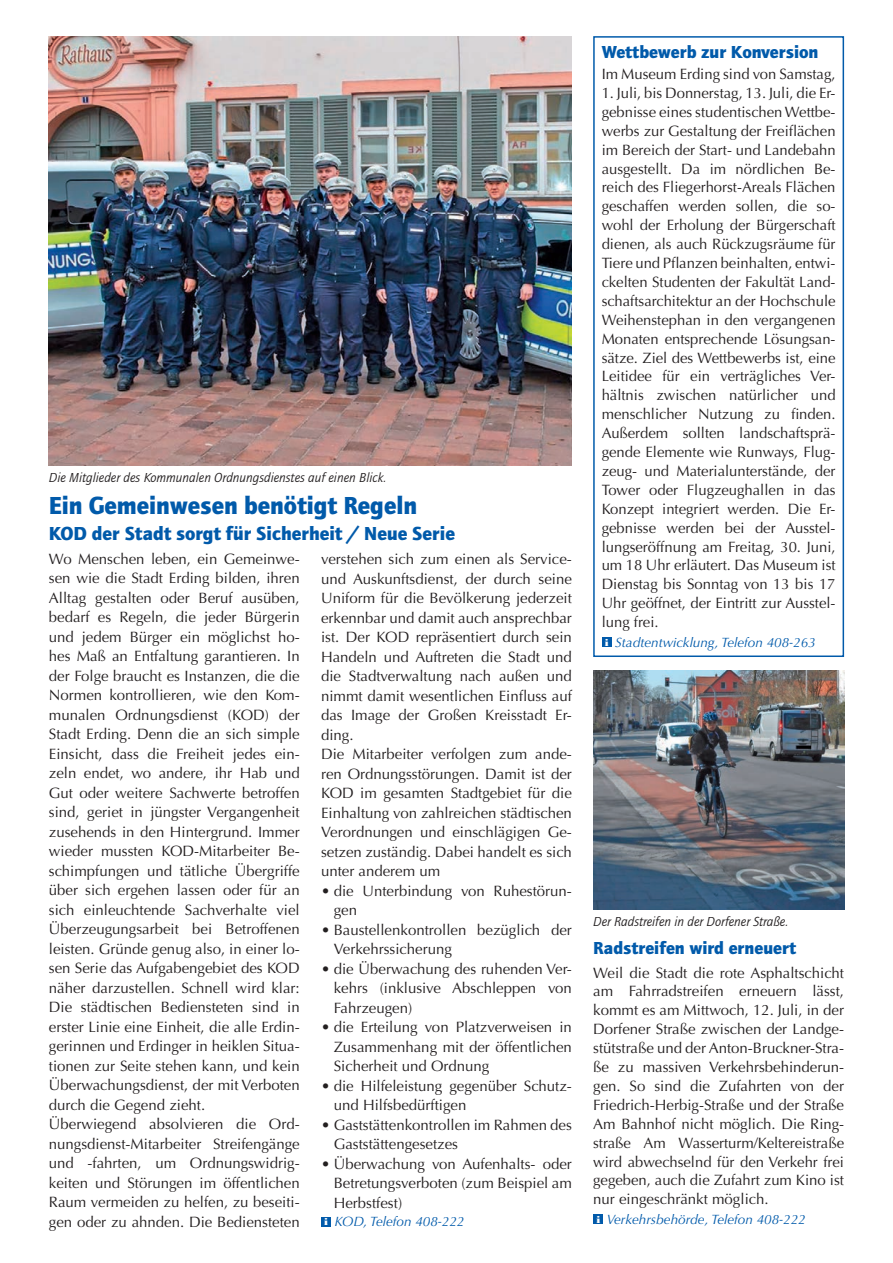
<style>
.page{position:relative;width:893px;height:1263px;background:#fff}
.page>*{position:absolute;margin:0;border:0;box-sizing:border-box;transform-origin:0 0}
.t1{font:900 25.5px "Quay Sans ITC Std";color:#015aaa}
.t2{font:900 19.5px "Quay Sans ITC Std";color:#015aaa}
.t3{font:900 18px "Quay Sans ITC Std";color:#015aaa}
.t4{font:15px/19.5px "Optima";color:#231f20}
.t5{font:italic 13.5px "Quay Sans ITC Std";color:#231f20}
.t6{font:italic 13.5px "Optima";color:#015aaa}
.s1{font-family:"Bodoni URW";font-weight:700;font-style:normal;font-stretch:expanded;font-size:10.5px;color:#fff}
</style>
<div class="page">
<div style="left:593px;top:36px;width:251px;height:621px;border:2px solid #015aaa"></div>
<div style="left:321px;top:1217px;width:10px;height:9px;background:#015aaa"></div>
<img style="left:49px;top:36px;width:523px;height:430px">
<div style="left:593px;top:1214px;width:10px;height:10px;background:#015aaa"></div>
<img style="left:593px;top:671px;width:251px;height:239px">
<div style="left:602px;top:637px;width:9px;height:10px;background:#015aaa"></div>
<p class="t5" style="left:49px;top:469px;width:339px">Die Mitglieder des Kommunalen Ordnungsdienstes auf einen Blick.</p>
<h1 class="t1" style="left:49px;top:489px;width:370px">Ein Gemeinwesen benötigt Regeln</h1>
<h2 class="t2" style="left:49px;top:521px;width:408px">KOD der Stadt sorgt für Sicherheit / Neue Serie</h2>
<p class="t4" style="left:49px;top:549px;width:252px">Wo Menschen leben, ein Gemeinwe&shy;sen wie die Stadt Erding bilden, ihren Alltag gestalten oder Beruf ausüben, bedarf es Regeln, die jeder Bürgerin und jedem Bürger ein möglichst ho&shy;hes Maß an Entfaltung garantieren. In der Folge braucht es Instanzen, die die Normen kontrollieren, wie den Kom&shy;munalen Ordnungsdienst (KOD) der Stadt Erding. Denn die an sich simple Einsicht, dass die Freiheit jedes ein&shy;zeln endet, wo andere, ihr Hab und Gut oder weitere Sachwerte betroffen sind, geriet in jüngster Vergangenheit zusehends in den Hintergrund. Immer wieder mussten KOD-Mitarbeiter Be&shy;schimpfungen und tätliche Übergriffe über sich ergehen lassen oder für an sich einleuchtende Sachverhalte viel Überzeugungsarbeit bei Betroffenen leisten. Gründe genug also, in einer lo&shy;sen Serie das Aufgabengebiet des KOD näher darzustellen. Schnell wird klar:<br>Die städtischen Bediensteten sind in erster Linie eine Einheit, die alle Erdin&shy;gerinnen und Erdinger in heiklen Situa&shy;tionen zur Seite stehen kann, und kein Überwachungsdienst, der mit Verboten durch die Gegend zieht.<br>Überwiegend absolvieren die Ord&shy;nungsdienst-Mitarbeiter Streifengänge und -fahrten, um Ordnungswidrig&shy;keiten und Störungen im öffentlichen Raum vermeiden zu helfen, zu beseiti&shy;gen oder zu ahnden. Die Bediensteten</p>
<p class="t4" style="left:321px;top:550px;width:252px">verstehen sich zum einen als Service&shy;und Auskunftsdienst, der durch seine Uniform für die Bevölkerung jederzeit erkennbar und damit auch ansprechbar ist. Der KOD repräsentiert durch sein Handeln und Auftreten die Stadt und die Stadtverwaltung nach außen und nimmt damit wesentlichen Einfluss auf das Image der Großen Kreisstadt Er&shy;ding.<br>Die Mitarbeiter verfolgen zum ande&shy;ren Ordnungsstörungen. Damit ist der KOD im gesamten Stadtgebiet für die Einhaltung von zahlreichen städtischen Verordnungen und einschlägigen Ge&shy;setzen zuständig. Dabei handelt es sich unter anderem um</p>
<p class="t4" style="left:334px;top:881px;width:240px;text-indent:-13px">• die Unterbindung von Ruhestörun&shy;gen</p>
<p class="t4" style="left:334px;top:920px;width:240px;text-indent:-13px">• Baustellenkontrollen bezüglich der<br>Verkehrssicherung</p>
<p class="t4" style="left:334px;top:959px;width:240px;text-align:justify;text-indent:-13px">• die Überwachung des ruhenden Ver&shy;kehrs (inklusive Abschleppen von Fahrzeugen)</p>
<p class="t4" style="left:334px;top:1018px;width:240px;text-align:justify;text-indent:-13px">• die Erteilung von Platzverweisen in Zusammenhang mit der öffentlichen Sicherheit und Ordnung</p>
<p class="t4" style="left:334px;top:1076px;width:240px;text-indent:-13px">• die Hilfeleistung gegenüber Schutz&shy;und Hilfsbedürftigen</p>
<p class="t4" style="left:334px;top:1115px;width:240px;text-indent:-13px">• Gaststättenkontrollen im Rahmen des<br>Gaststättengesetzes</p>
<p class="t4" style="left:334px;top:1154px;width:240px;text-align:justify;text-indent:-13px">• Überwachung von Aufenhalts- oder Betretungsverboten (zum Beispiel am Herbstfest)</p>
<p class="t6" style="left:324px;top:1213px;width:142px"><span class="s1">i</span> KOD, Telefon 408-222</p>
<p class="t3" style="left:602px;top:41px;width:218px">Wettbewerb zur Konversion</p>
<p class="t4" style="left:602px;top:64px;width:235px">Im Museum Erding sind von Samstag,</p>
<p class="t4" style="left:602px;top:84px;width:235px;line-height:18.9px;text-align:justify">1. Juli, bis Donnerstag, 13. Juli, die Er&shy;gebnisse eines studentischen Wettbe&shy;werbs zur Gestaltung der Freiflächen im Bereich der Start- und Landebahn ausgestellt. Da im nördlichen Be&shy;reich des Fliegerhorst-Areals Flächen geschaffen werden sollen, die so&shy;wohl der Erholung der Bürgerschaft dienen, als auch Rückzugsräume für Tiere und Pflanzen beinhalten, entwi&shy;ckelten Studenten der Fakultät Land&shy;schaftsarchitektur an der Hochschule Weihenstephan in den vergangenen Monaten entsprechende Lösungsan&shy;sätze. Ziel des Wettbewerbs ist, eine Leitidee für ein verträgliches Ver&shy;hältnis zwischen natürlicher und menschlicher Nutzung zu finden.<br>Außerdem sollten landschaftsprä&shy;gende Elemente wie Runways, Flug&shy;zeug- und Materialunterstände, der Tower oder Flugzeughallen in das Konzept integriert werden. Die Er&shy;gebnisse werden bei der Ausstel&shy;lungseröffnung am Freitag, 30. Juni, um 18 Uhr erläutert. Das Museum ist Dienstag bis Sonntag von 13 bis 17<br>Uhr geöffnet, der Eintritt zur Ausstel&shy;lung frei.</p>
<p class="t6" style="left:605px;top:634px;width:212px"><span class="s1">i</span> Stadtentwicklung, Telefon 408-263</p>
<p class="t5" style="left:593px;top:914px;width:197px">Der Radstreifen in der Dorfener Straße.</p>
<p class="t3" style="left:593px;top:937px;width:204px">Radstreifen wird erneuert</p>
<p class="t4" style="left:593px;top:963px;width:252px;line-height:18.9px;text-align:justify">Weil die Stadt die rote Asphaltschicht am Fahrradstreifen erneuern lässt, kommt es am Mittwoch, 12. Juli, in der Dorfener Straße zwischen der Landge&shy;stütstraße und der Anton-Bruckner-Stra&shy;ße zu massiven Verkehrsbehinderun&shy;gen. So sind die Zufahrten von der Friedrich-Herbig-Straße und der Straße Am Bahnhof nicht möglich. Die Ring&shy;straße Am Wasserturm/Keltereistraße wird abwechselnd für den Verkehr frei gegeben, auch die Zufahrt zum Kino ist nur eingeschränkt möglich.</p>
<p class="t6" style="left:596px;top:1211px;width:211px"><span class="s1">i</span> Verkehrsbehörde, Telefon 408-222</p>
</div>
